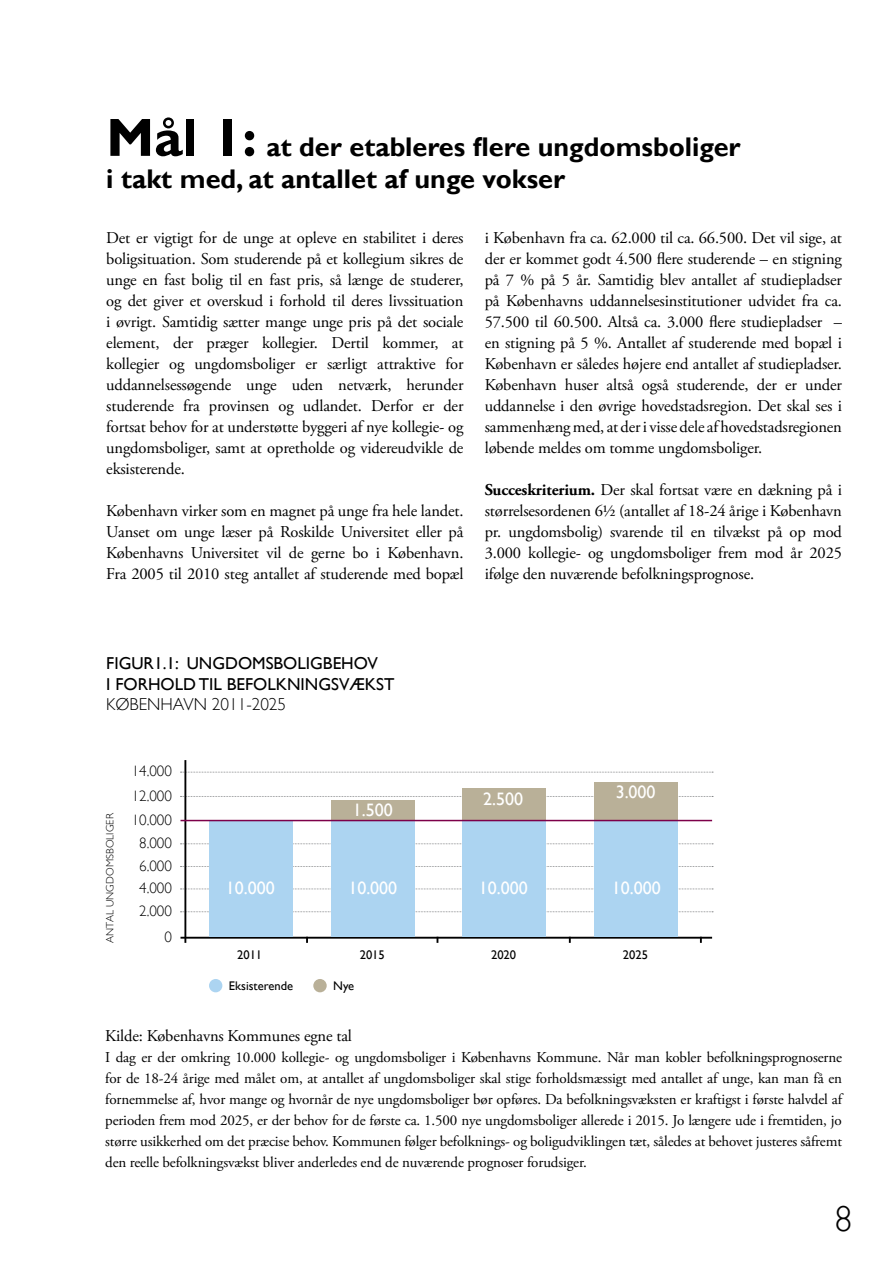
<style>
.page{position:relative;width:893px;height:1263px;background:#fff}
.page>*{position:absolute;margin:0;border:0;box-sizing:border-box;transform-origin:0 0}
.t1{font:300 36px "Gill Sans";color:#000}
.t2{font:700 27px/32.4px "Gill Sans";color:#000}
.t3{font:18px "Gill Sans";color:#fff}
.t4{font:17.25px/20.7px "Gill Sans";color:#000}
.t5{font:300 17.25px "Gill Sans";color:#000}
.t6{font:16.5px/21px "Adobe Garamond Pro";letter-spacing:-.01em;color:#000;text-align:justify}
.t7{font:15px/21px "Adobe Garamond Pro";letter-spacing:-.01em;color:#000;text-align:justify}
.t8{font:300 15px "Gill Sans";color:#000}
.t9{font:12.6px "Gill Sans";color:#000}
.t10{font:300 10.5px "Gill Sans";letter-spacing:.01em;color:#000}
.s1{font-size:54px}
.s2{font-weight:700}
</style>
<div class="page">
<svg style="left:180px;top:796px;width:533px;height:1px"></svg>
<div style="left:332px;top:800px;width:83px;height:119px;background:#b9b098"></div>
<div style="left:462px;top:788px;width:84px;height:131px;background:#b9b098"></div>
<div style="left:594px;top:782px;width:84px;height:137px;background:#b9b098"></div>
<svg style="left:180px;top:911px;width:533px;height:1px"></svg>
<svg style="left:180px;top:888px;width:533px;height:1px"></svg>
<svg style="left:180px;top:866px;width:533px;height:1px"></svg>
<svg style="left:180px;top:843px;width:533px;height:1px"></svg>
<svg style="left:180px;top:772px;width:533px;height:1px"></svg>
<hr style="left:180px;top:937px;width:532px;height:2px;background:#000">
<hr style="left:184px;top:760px;width:2px;height:183px;background:#000">
<div style="left:209px;top:820px;width:84px;height:117px;background:#acd4f1"></div>
<div style="left:332px;top:820px;width:83px;height:117px;background:#acd4f1"></div>
<div style="left:462px;top:820px;width:84px;height:117px;background:#acd4f1"></div>
<div style="left:594px;top:820px;width:84px;height:117px;background:#acd4f1"></div>
<div style="left:313px;top:979px;width:14px;height:13px;background:#b9b098;border-radius:50%"></div>
<div style="left:209px;top:979px;width:13px;height:13px;background:#acd4f1;border-radius:50%"></div>
<hr style="left:180px;top:820px;width:532px;height:1px;background:#7d0049">
<h2 class="t2" style="left:106px;top:130px;width:636px"><span class="s1">Mål 1:</span> at der etableres flere ungdomsboliger i takt med, at antallet af unge vokser</h2>
<p class="t6" style="left:106px;top:228px;width:359px">Det er vigtigt for de unge at opleve en stabilitet i deres boligsituation. Som studerende på et kollegium sikres de unge en fast bolig til en fast pris, så længe de studerer, og det giver et overskud i forhold til deres livssituation i øvrigt. Samtidig sætter mange unge pris på det sociale element, der præger kollegier. Dertil kommer, at kollegier og ungdomsboliger er særligt attraktive for uddannelsessøgende unge uden netværk, herunder studerende fra provinsen og udlandet. Derfor er der fortsat behov for at understøtte byggeri af nye kollegie- og ungdomsboliger, samt at opretholde og videreudvikle de eksisterende.</p>
<p class="t6" style="left:106px;top:501px;width:359px">København virker som en magnet på unge fra hele landet.<br>Uanset om unge læser på Roskilde Universitet eller på Københavns Universitet vil de gerne bo i København.<br>Fra 2005 til 2010 steg antallet af studerende med bopæl</p>
<p class="t6" style="left:485px;top:228px;width:359px">i København fra ca. 62.000 til ca. 66.500. Det vil sige, at der er kommet godt 4.500 flere studerende – en stigning på 7 % på 5 år. Samtidig blev antallet af studiepladser på Københavns uddannelsesinstitutioner udvidet fra ca.<br>57.500 til 60.500. Altså ca. 3.000 flere studiepladser – en stigning på 5 %. Antallet af studerende med bopæl i København er således højere end antallet af studiepladser.<br>København huser altså også studerende, der er under uddannelse i den øvrige hovedstadsregion. Det skal ses i sammenhæng med, at der i visse dele af hovedstadsregionen løbende meldes om tomme ungdomsboliger.</p>
<p class="t6" style="left:485px;top:480px;width:359px"><span class="s2">Succeskriterium.</span> Der skal fortsat være en dækning på i størrelsesordenen 6½ (antallet af 18-24 årige i København pr. ungdomsbolig) svarende til en tilvækst på op mod 3.000 kollegie- og ungdomsboliger frem mod år 2025 ifølge den nuværende befolkningsprognose.</p>
<p class="t4" style="left:106px;top:654px;width:290px">FIGUR1.1: UNGDOMSBOLIGBEHOV<br>I FORHOLD TIL BEFOLKNINGSVÆKST</p>
<p class="t5" style="left:106px;top:697px;width:181px">KØBENHAVN 2011-2025</p>
<p class="t8" style="left:132px;top:765px;width:42px">14.000</p>
<p class="t10" style="left:106px;top:943px;width:131px;rotate:-90deg">ANTAL UNGDOMSBOLIGER</p>
<p class="t8" style="left:132px;top:789px;width:42px">12.000</p>
<p class="t8" style="left:132px;top:814px;width:42px">10.000</p>
<p class="t8" style="left:139px;top:837px;width:34px">8.000</p>
<p class="t8" style="left:139px;top:860px;width:34px">6.000</p>
<p class="t8" style="left:139px;top:882px;width:34px">4.000</p>
<p class="t8" style="left:139px;top:905px;width:34px">2.000</p>
<p class="t8" style="left:164px;top:931px;width:9px">0</p>
<p class="t3" style="left:353px;top:803px;width:41px">1.500</p>
<p class="t3" style="left:226px;top:881px;width:50px">10.000</p>
<p class="t3" style="left:348px;top:881px;width:50px">10.000</p>
<p class="t3" style="left:483px;top:792px;width:41px">2.500</p>
<p class="t3" style="left:616px;top:784px;width:41px">3.000</p>
<p class="t3" style="left:479px;top:881px;width:50px">10.000</p>
<p class="t3" style="left:612px;top:881px;width:50px">10.000</p>
<p class="t9" style="left:237px;top:949px;width:27px">2011</p>
<p class="t9" style="left:360px;top:949px;width:27px">2015</p>
<p class="t9" style="left:491px;top:949px;width:27px">2020</p>
<p class="t9" style="left:623px;top:949px;width:27px">2025</p>
<p class="t9" style="left:229px;top:980px;width:66px">EKSISTERENDE</p>
<p class="t9" style="left:333px;top:980px;width:23px">NYE</p>
<p class="t6" style="left:105px;top:1026px;width:248px">Kilde: Københavns Kommunes egne tal</p>
<p class="t7" style="left:105px;top:1047px;width:738px">I dag er der omkring 10.000 kollegie- og ungdomsboliger i Københavns Kommune. Når man kobler befolkningsprognoserne for de 18-24 årige med målet om, at antallet af ungdomsboliger skal stige forholdsmæssigt med antallet af unge, kan man få en fornemmelse af, hvor mange og hvornår de nye ungdomsboliger bør opføres. Da befolkningsvæksten er kraftigst i første halvdel af perioden frem mod 2025, er der behov for de første ca. 1.500 nye ungdomsboliger allerede i 2015. Jo længere ude i fremtiden, jo større usikkerhed om det præcise behov. Kommunen følger befolknings- og boligudviklingen tæt, således at behovet justeres såfremt den reelle befolkningsvækst bliver anderledes end de nuværende prognoser forudsiger.</p>
<h1 class="t1" style="left:835px;top:1204px;width:19px">8</h1>
</div>
